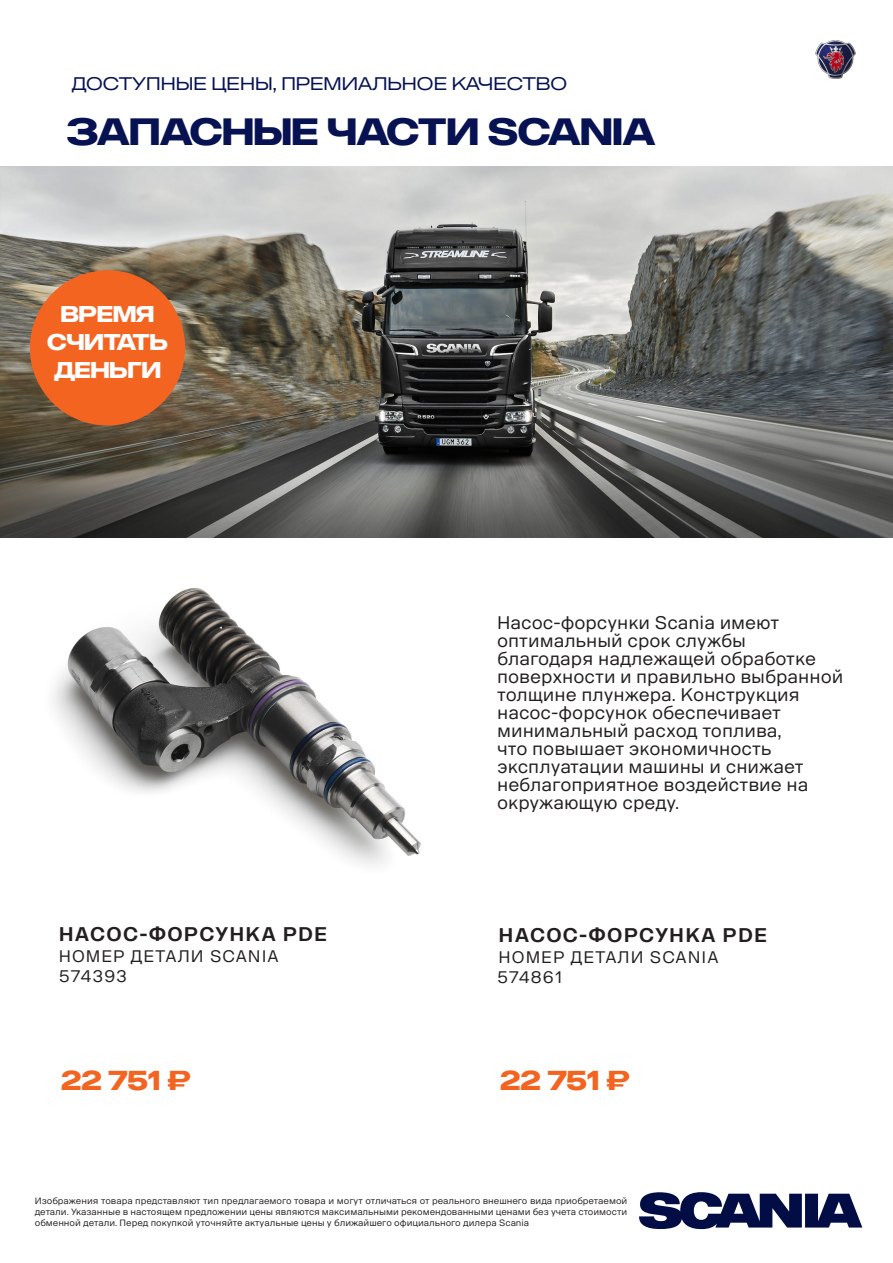
<style>
.page{position:relative;width:893px;height:1263px;background:#fff}
.page>*{position:absolute;margin:0;border:0;box-sizing:border-box;transform-origin:0 0}
.t1{font:700 37.5px "Scania Sans CY Headline";color:#071252}
.t2{font:700 27px "Scania Sans CY Headline";color:#f36421}
.Small_Copy_6_pt_Whit{font:700 22.5px "Scania Sans CY Headline";color:#fff}
.Product_10_pt{font:700 19.5px "Scania Sans CY";letter-spacing:.06em;color:#231f20}
.t3{font:18px/18px "Scania Sans CY";color:#231f20}
.t4{font:18px "Scania Sans CY Headline";color:#071252}
.Body_Copy_7_pt_Black{font:16.5px "Scania Sans CY";letter-spacing:.06em;color:#231f20}
.t5{font:9px/11.2px "Scania Sans CY";color:#231f20;text-align:justify}
</style>
<div class="page">
<img style="left:0;top:167px;width:893px;height:371px">
<div style="left:31px;top:271px;width:153px;height:154px;background:#f36421;border-radius:50%"></div>
<img style="left:53px;top:588px;width:368px;height:277px">
<img style="left:815px;top:40px;width:41px;height:39px">
<svg style="left:639px;top:1192px;width:223px;height:37px"></svg>
<p class="t4" style="left:72px;top:73px;width:497px">ДОСТУПНЫЕ ЦЕНЫ, ПРЕМИАЛЬНОЕ КАЧЕСТВО</p>
<p class="t1" style="left:67px;top:109px;width:590px">ЗАПАСНЫЕ ЧАСТИ SCANIA</p>
<p class="Small_Copy_6_pt_Whit" style="left:61px;top:300px;width:95px">ВРЕМЯ</p>
<p class="Small_Copy_6_pt_Whit" style="left:47px;top:328px;width:122px">СЧИТАТЬ</p>
<p class="Small_Copy_6_pt_Whit" style="left:54px;top:357px;width:109px">ДЕНЬГИ</p>
<p class="Product_10_pt" style="left:59px;top:923px;width:270px">НАСОС-ФОРСУНКА PDE</p>
<p class="Body_Copy_7_pt_Black" style="left:59px;top:946px;width:221px">НОМЕР ДЕТАЛИ SCANIA</p>
<p class="Body_Copy_7_pt_Black" style="left:59px;top:967px;width:70px">574393</p>
<p class="t2" style="left:61px;top:1064px;width:131px">22 751 ₽</p>
<p class="t3" style="left:497px;top:614px;width:348px">Насос-форсунки Scania имеют оптимальный срок службы благодаря надлежащей обработке поверхности и правильно выбранной толщине плунжера. Конструкция насос-форсунок обеспечивает минимальный расход топлива,<br>что повышает экономичность эксплуатации машины и снижает неблагоприятное воздействие на окружающую среду.</p>
<p class="Product_10_pt" style="left:499px;top:924px;width:270px">НАСОС-ФОРСУНКА PDE</p>
<p class="Body_Copy_7_pt_Black" style="left:499px;top:947px;width:221px">НОМЕР ДЕТАЛИ SCANIA</p>
<p class="Body_Copy_7_pt_Black" style="left:497px;top:968px;width:67px">574861</p>
<p class="t2" style="left:500px;top:1064px;width:131px">22 751 ₽</p>
<p class="t5" style="left:35px;top:1195px;width:594px">Изображения товара представляют тип предлагаемого товара и могут отличаться от реального внешнего вида приобретаемой детали. Указанные в настоящем предложении цены являются максимальными рекомендованными ценами без учета стоимости обменной детали. Перед покупкой уточняйте актуальные цены у ближайшего официального дилера Scania</p>
</div>
